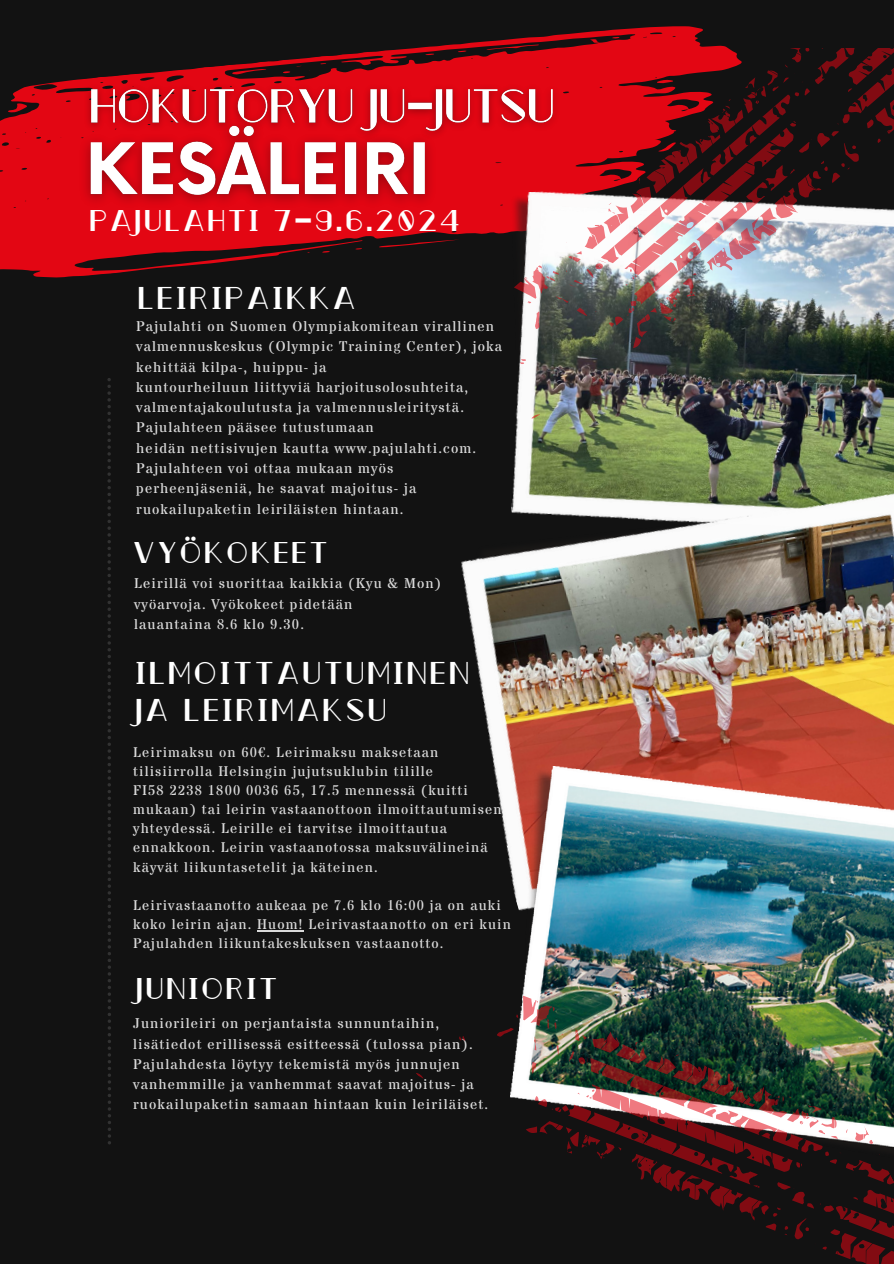
<style>
.page{position:relative;width:894px;height:1264px;background:#fff}
.page>*{position:absolute;margin:0;border:0;box-sizing:border-box;transform-origin:0 0}
.t1{font:31.5px/37.2px "Zeky";letter-spacing:.1em;color:#fff}
.t2{font:30px "Zeky";letter-spacing:.1em;color:#fff}
.t3{font:14.1px/20.2px "Stardos Stencil";letter-spacing:.08em;color:#d9d9d9}
</style>
<div class="page">
<div style="left:0;top:0;width:893px;height:1263px;background:#121212"></div>
<svg style="left:107px;top:378px;width:4px;height:766px"></svg>
<svg style="left:26px;top:26px;width:702px;height:61px"></svg>
<svg style="left:231px;top:68px;width:35px;height:7px"></svg>
<svg style="left:486px;top:44px;width:53px;height:7px"></svg>
<svg style="left:589px;top:39px;width:10px;height:4px"></svg>
<svg style="left:425px;top:53px;width:9px;height:2px"></svg>
<svg style="left:457px;top:50px;width:9px;height:2px"></svg>
<svg style="left:282px;top:71px;width:8px;height:2px"></svg>
<svg style="left:612px;top:36px;width:7px;height:3px"></svg>
<svg style="left:0;top:87px;width:513px;height:191px;fill:#e30613"></svg>
<svg style="left:379px;top:239px;width:81px;height:9px"></svg>
<svg style="left:322px;top:251px;width:8px;height:2px"></svg>
<svg style="left:355px;top:248px;width:7px;height:2px"></svg>
<img style="left:486px;top:161px;width:407px;height:263px">
<img style="left:461px;top:424px;width:432px;height:443px">
<img style="left:510px;top:766px;width:383px;height:116px">
<img style="left:73px;top:110px;width:369px;height:105px">
<img style="left:80px;top:75px;width:433px;height:70px">
<img style="left:513px;top:48px;width:380px;height:370px">
<hr style="left:257px;top:930px;width:47px;height:1px;background:#d9d9d9">
<img style="left:416px;top:882px;width:477px;height:381px">
<p class="t2" style="left:89px;top:203px;width:372px">PAJULAHTI 7-9.6.2024</p>
<p class="t1" style="left:138px;top:279px;width:219px">LEIRIPAIKKA</p>
<h4 class="t3" style="left:136px;top:317px;width:367px">Pajulahti on Suomen Olympiakomitean virallinen valmennuskeskus (Olympic Training Center), joka kehittää kilpa-, huippu- ja</h4>
<p class="t3" style="left:136px;top:378px;width:333px">kuntourheiluun liittyviä harjoitusolosuhteita, valmentajakoulutusta ja valmennusleiritystä.<br>Pajulahteen pääsee tutustumaan</p>
<p class="t3" style="left:136px;top:438px;width:341px">heidän nettisivujen kautta www.pajulahti.com.<br>Pajulahteen voi ottaa mukaan myös perheenjäseniä, he saavat majoitus- ja</p>
<p class="t3" style="left:136px;top:499px;width:268px">ruokailupaketin leiriläisten hintaan.</p>
<p class="t2" style="left:133px;top:534px;width:196px">VYÖKOKEET</p>
<p class="t3" style="left:134px;top:574px;width:309px">Leirillä voi suorittaa kaikkia (Kyu &amp; Mon)</p>
<h3 class="t3" style="left:134px;top:594px;width:220px">vyöarvoja. Vyökokeet pidetään</h3>
<p class="t3" style="left:134px;top:614px;width:171px">lauantaina 8.6 klo 9.30.</p>
<p class="t1" style="left:135px;top:654px;width:335px">ILMOITTAUTUMINEN<br>JA LEIRIMAKSU</p>
<p class="t3" style="left:133px;top:742px;width:306px">Leirimaksu on 60€. Leirimaksu maksetaan</p>
<h4 class="t3" style="left:133px;top:761px;width:301px">tilisiirrolla Helsingin jujutsuklubin tilille</h4>
<p class="t3" style="left:133px;top:780px;width:336px">FI58 2238 1800 0036 65, 17.5 mennessä (kuitti</p>
<p class="t3" style="left:133px;top:800px;width:369px;line-height:19.2px">mukaan) tai leirin vastaanottoon ilmoittautumisen yhteydessä. Leirille ei tarvitse ilmoittautua</p>
<p class="t3" style="left:133px;top:838px;width:356px">ennakkoon. Leirin vastaanotossa maksuvälineinä</p>
<p class="t3" style="left:133px;top:857px;width:246px">käyvät liikuntasetelit ja käteinen.</p>
<p class="t3" style="left:133px;top:895px;width:369px">Leirivastaanotto aukeaa pe 7.6 klo 16:00 ja on auki</p>
<p class="t3" style="left:133px;top:915px;width:379px;line-height:19.2px">koko leirin ajan. Huom! Leirivastaanotto on eri kuin<br>Pajulahden liikuntakeskuksen vastaanotto.</p>
<p class="t2" style="left:136px;top:971px;width:142px">JUNIORIT</p>
<p class="t3" style="left:133px;top:1014px;width:356px">Juniorileiri on perjantaista sunnuntaihin, lisätiedot erillisessä esitteessä (tulossa pian).<br>Pajulahdesta löytyy tekemistä myös junnujen vanhemmille ja vanhemmat saavat majoitus- ja ruokailupaketin samaan hintaan kuin leiriläiset.</p>
</div>
